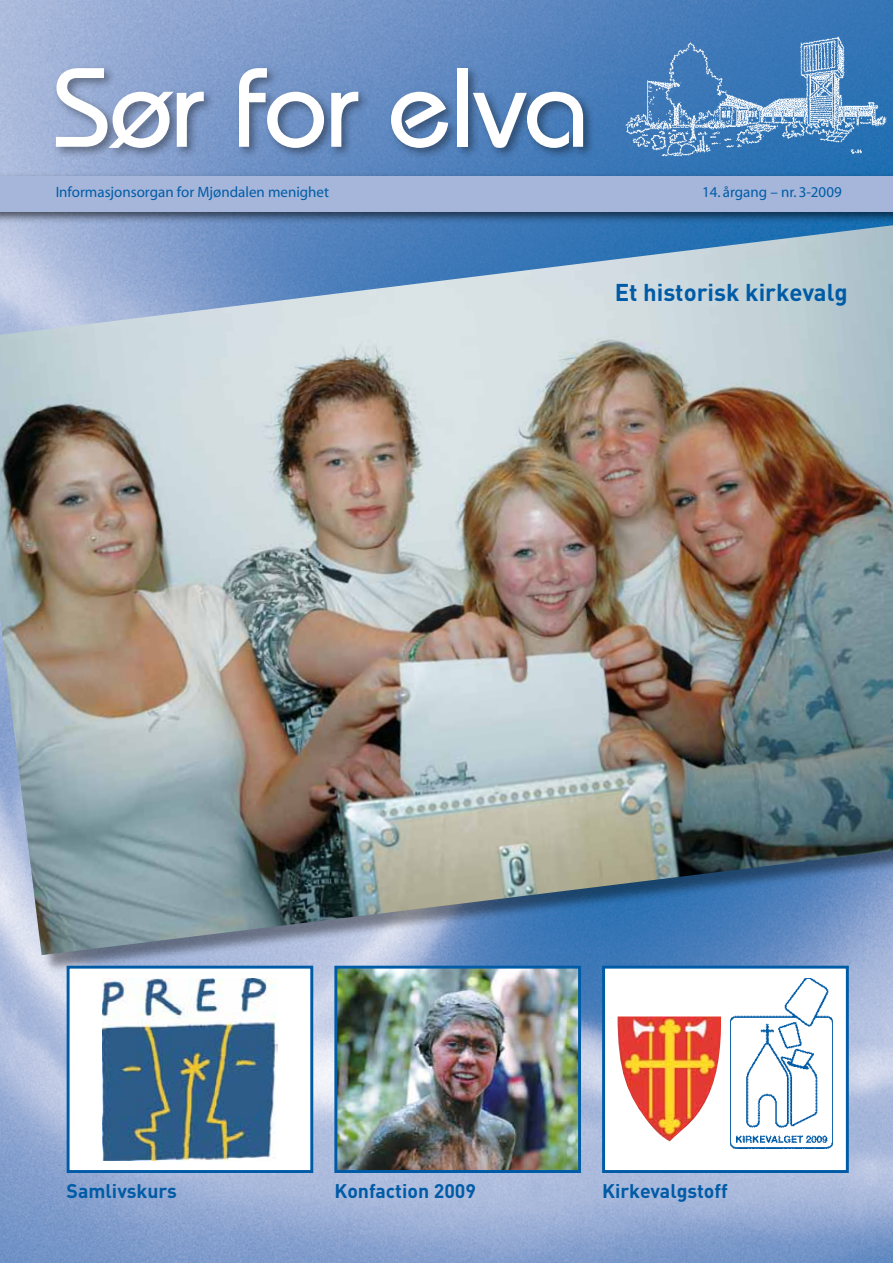
<style>
.page{position:relative;width:893px;height:1263px;background:#fff}
.page>*{position:absolute;margin:0;border:0;box-sizing:border-box;transform-origin:0 0}
.t1{font:500 112.35px "Bauhaus";letter-spacing:-.01em;color:#fff}
.t2{font:700 24px "DIN";color:#005ba6}
.t3{font:700 19.5px "DIN";color:#005ba6}
.t4{font:15px "Dep Myriad";color:#005ba6}
</style>
<div class="page">
<img style="left:0;top:0;width:893px;height:1263px">
<div style="left:52px;top:64px;width:543px;height:96px;background:#000;opacity:.4"></div>
<img style="left:607px;top:10px;width:286px;height:148px">
<img style="left:0;top:225px;width:893px;height:730px">
<div style="left:67px;top:966px;width:246px;height:207px;background:#fff;border:3px solid #005ba6"></div>
<img style="left:338px;top:970px;width:239px;height:199px">
<div style="left:334px;top:966px;width:247px;height:207px;border:3px solid #005ba6"></div>
<div style="left:602px;top:966px;width:247px;height:207px;background:#fff;border:3px solid #005ba6"></div>
<div style="left:0;top:172px;width:893px;height:52px;background:#000;opacity:.6"></div>
<div style="left:0;top:176px;width:893px;height:36px;background:#a5b6da"></div>
<img style="left:103px;top:978px;width:174px;height:182px">
<img style="left:617px;top:1016px;width:104px;height:125px">
<img style="left:730px;top:978px;width:103px;height:171px">
<h1 class="t1" style="left:53px;top:41px;width:536px">Sør for elva</h1>
<p class="t4" style="left:56px;top:184px;width:275px">Informasjonsorgan for Mjøndalen menighet</p>
<p class="t4" style="left:702px;top:184px;width:141px">14. årgang – nr. 3-2009</p>
<h2 class="t2" style="left:615px;top:276px;width:235px">Et historisk kirkevalg</h2>
<h3 class="t3" style="left:67px;top:1178px;width:112px">Samlivskurs</h3>
<h3 class="t3" style="left:334px;top:1178px;width:143px">Konfaction 2009</h3>
<h3 class="t3" style="left:602px;top:1178px;width:127px">Kirkevalgstoff</h3>
</div>
